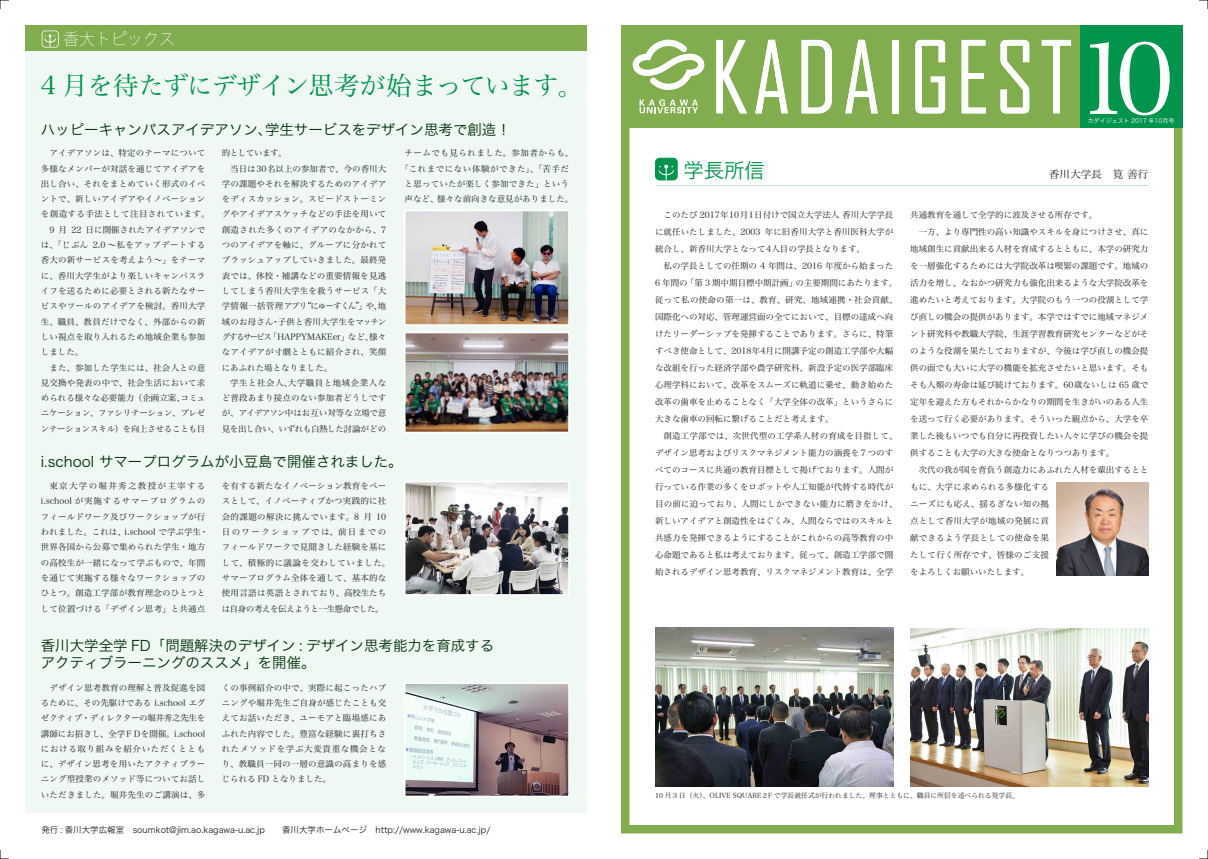
<style>
.page{position:relative;width:1208px;height:859px;background:#fff}
.page>*{position:absolute;margin:0;border:0;box-sizing:border-box;transform-origin:0 0}
.t1{font:99.7px "Hira Min Pro W3";color:#fff}
.t2{font:25.5px "Hira Min Pro W3";letter-spacing:-.05em;color:#00944d}
.t3{font:20.4px "Hira Kaku Pro W3";color:#00944d}
.t4{font:200 16.3px "Koz Go Pr 6 N";color:#fff}
.t5{font:14.5px/17px "Hira Kaku Pro W3";color:#00310a}
.t6{font:10.2px "Hira Min Pro W3";color:#231f20;scale:1.04 1}
.t7{font:8.5px/17px "Hira Min Pro W3";color:#231f20;text-align:justify}
.t8{font:8.5px/15.3px "Hira Min Pro W3";letter-spacing:.02em;color:#231f20}
.t9{font:8.5px "Hira Kaku Pro W3";color:#231f20}
.t10{font:6.8px "Hira Min Pro W3";color:#231f20}
.t11{font:6px "Hira Kaku Pro W3";color:#fff}
.s1{font-size:10.7px}
</style>
<div class="page">
<svg style="left:0;top:850px;width:9px;height:9px"></svg>
<svg style="left:0;top:0;width:9px;height:9px"></svg>
<svg style="left:1199px;top:0;width:9px;height:9px"></svg>
<svg style="left:1199px;top:850px;width:9px;height:9px"></svg>
<svg style="left:621px;top:128px;width:561px;height:705px"></svg>
<div style="left:621px;top:26px;width:481px;height:102px;background:#82ad4f"></div>
<div style="left:1080px;top:26px;width:102px;height:102px;background:#00944d"></div>
<div style="left:26px;top:37px;width:561px;height:776px;background:#f0f8f3"></div>
<svg style="left:632px;top:40px;width:72px;height:50px"></svg>
<svg style="left:639px;top:99px;width:59px;height:14px"></svg>
<svg style="left:716px;top:40px;width:31px;height:73px"></svg>
<svg style="left:755px;top:40px;width:33px;height:73px"></svg>
<svg style="left:801px;top:40px;width:31px;height:73px"></svg>
<svg style="left:845px;top:40px;width:32px;height:73px"></svg>
<div style="left:891px;top:40px;width:7px;height:73px;background:#fff"></div>
<svg style="left:915px;top:40px;width:30px;height:73px"></svg>
<svg style="left:961px;top:40px;width:24px;height:73px"></svg>
<svg style="left:1000px;top:40px;width:29px;height:73px"></svg>
<svg style="left:1041px;top:40px;width:30px;height:73px"></svg>
<img style="left:655px;top:628px;width:238px;height:159px">
<img style="left:910px;top:628px;width:238px;height:159px">
<div style="left:655px;top:158px;width:22px;height:22px;background:#00944d;border-radius:5px"></div>
<svg style="left:658px;top:165px;width:16px;height:15px"></svg>
<div style="left:26px;top:26px;width:561px;height:25px;background:#82ad4f"></div>
<svg style="left:42px;top:31px;width:17px;height:17px"></svg>
<img style="left:407px;top:685px;width:160px;height:109px">
<div style="left:404px;top:682px;width:166px;height:115px;border:2px solid #fff"></div>
<img style="left:1056px;top:482px;width:92px;height:94px">
<img style="left:407px;top:484px;width:160px;height:109px">
<div style="left:404px;top:481px;width:166px;height:115px;border:2px solid #fff"></div>
<img style="left:407px;top:213px;width:160px;height:110px">
<div style="left:404px;top:210px;width:166px;height:116px;border:2px solid #fff"></div>
<img style="left:407px;top:335px;width:160px;height:95px">
<div style="left:404px;top:332px;width:166px;height:101px;border:2px solid #fff"></div>
<h3 class="t4" style="left:63px;top:30px;width:113px">香大トピックス</h3>
<h2 class="t2" style="left:41px;top:67px;width:543px">4 月を待たずにデザイン思考が始まっています。</h2>
<h3 class="t5" style="left:41px;top:121px;width:471px">ハッピーキャンパスアイデアソン､学生サービスをデザイン思考で創造！</h3>
<p class="t8" style="left:41px;top:145px;width:170px">　アイデアソンは、特定のテーマについて多様なメンバーが対話を通じてアイデアを出し合い、それをまとめていく形式のイベントで、新しいアイデアやイノベーションを創造する手法として注目されています。　9 月 22 日に開催されたアイデアソンでは、「じぶん 2.0 ～私をアップデートする香大の新サービスを考えよう～」をテーマに、香川大学生がより楽しいキャンパスライフを送るために必要とされる新たなサービスやツールのアイデアを検討。香川大学生、職員、教員だけでなく、外部からの新しい視点を取り入れるため地域企業も参加しました。<br>　また、参加した学生には、社会人との意見交換や発表の中で、社会生活において求められる様々な必要能力（企画立案、コミュニケーション、ファシリテーション、プレゼンテーションスキル）を向上させることも目</p>
<p class="t8" style="left:222px;top:145px;width:166px">的としています。<br>　当日は30名以上の参加者で、今の香川大学の課題やそれを解決するためのアイデアをディスカッション。スピードストーミングやアイデアスケッチなどの手法を用いて創造された多くのアイデアのなかから、7つのアイデアを軸に、グループに分かれてブラッシュアップしていきました。最終発表では、休校・補講などの重要情報を見逃してしまう香川大学生を救うサービス「大学情報一括管理アプリ“にゅーすくん”」や､地域のお母さん･子供と香川大学生をマッチングするサービス「HAPPYMAKEer」など、様々なアイデアが寸劇とともに紹介され、笑顔にあふれた場となりました。<br>　学生と社会人､大学職員と地域企業人など普段あまり接点のない参加者どうしですが、アイデアソン中はお互い対等な立場で意見を出し合い、いずれも白熱した討論がどの</p>
<p class="t8" style="left:400px;top:145px;width:174px;text-align:center">チームでも見られました。参加者からも、「これまでにない体験ができた」、「苦手だと思っていたが楽しく参加できた」という声など、様々な前向きな意見がありました。</p>
<h3 class="t5" style="left:41px;top:453px;width:363px">i.school サマープログラムが小豆島で開催されました。</h3>
<p class="t8" style="left:41px;top:478px;width:169px">　東京大学の堀井秀之教授が主宰するi.school が実施するサマープログラムのフィールドワーク及びワークショップが行われました。これは、i.school で学ぶ学生・世界各国から公募で集められた学生・地方の高校生が一緒になって学ぶもので、年間を通じて実施する様々なワークショップのひとつ。創造工学部が教育理念のひとつとして位置づける「デザイン思考」と共通点</p>
<p class="t8" style="left:222px;top:478px;width:170px">を有する新たなイノベーション教育をベースとして、イノベーティブかつ実践的に社会的課題の解決に挑んでいます。8 月 10日のワークショップでは、前日までのフィールドワークで見聞きした経験を基にして、積極的に議論を交わしていました。サマープログラム全体を通して、基本的な使用言語は英語とされており、高校生たちは自身の考えを伝えようと一生懸命でした。</p>
<h3 class="t5" style="left:41px;top:637px;width:455px">香川大学全学 FD「問題解決のデザイン : デザイン思考能力を育成するアクティブラーニングのススメ」を開催。</h3>
<p class="t7" style="left:41px;top:679px;width:166px;line-height:15.3px">　デザイン思考教育の理解と普及促進を図るために、その先駆けである i.school エグゼクティブ・ディレクターの堀井秀之先生を講師にお招きし、全学ＦＤを開催。i.schoolにおける取り組みを紹介いただくとともに、デザイン思考を用いたアクティブラーニング型授業のメソッド等についてお話しいただきました。堀井先生のご講演は、多</p>
<p class="t7" style="left:222px;top:679px;width:166px;line-height:15.3px">くの事例紹介の中で、実際に起こったハプニングや堀井先生ご自身が感じたことも交えてお話いただき、ユーモアと臨場感にあふれた内容でした。豊富な経験に裏打ちされたメソッドを学ぶ大変貴重な機会となり、教職員一同の一層の意識の高まりを感じられる FD となりました。</p>
<p class="t9" style="left:41px;top:823px;width:450px">発行 : 香川大学広報室　soumkot@jim.ao.kagawa-u.ac.jp<span class="s1">　　</span>香川大学ホームページ　http://www.kagawa-u.ac.jp/</p>
<h1 class="t1" style="left:1115px;top:7px;width:60px">0</h1>
<h1 class="t1" style="left:1074px;top:7px;width:60px">1</h1>
<p class="t11" style="left:1087px;top:116px;width:88px">カダイジェスト 2017 年10月号</p>
<h3 class="t3" style="left:683px;top:154px;width:83px">学長所信</h3>
<p class="t6" style="left:1049px;top:167px;width:97px">香川大学長　筧 善行</p>
<p class="t7" style="left:655px;top:206px;width:244px;text-align:left;text-indent:9px">このたび 2017年10月1日付けで国立大学法人 香川大学学長に就任いたしました。2003 年に旧香川大学と香川医科大学が統合し、新香川大学となって4人目の学長となります。<br>　私の学長としての任期の 4 年間は、2016 年度から始まった<br>6 年間の「第 3 期中期目標中期計画」の主要期間にあたります。従って私の使命の第一は、教育、研究、地域連携・社会貢献、国際化への対応、管理運営面の全てにおいて、目標の達成へ向けたリーダーシップを発揮することであります。さらに、特筆すべき使命として、2018年4月に開講予定の創造工学部や大幅な改組を行った経済学部や農学研究科、新設予定の医学部臨床心理学科において、改革をスムーズに軌道に乗せ、動き始めた改革の歯車を止めることなく「大学全体の改革」というさらに大きな歯車の回転に繋げることだと考えます。<br>　創造工学部では、次世代型の工学系人材の育成を目指して、デザイン思考およびリスクマネジメント能力の涵養を 7 つのすべてのコースに共通の教育目標として掲げております。人間が行っている作業の多くをロボットや人工知能が代替する時代が目の前に迫っており、人間にしかできない能力に磨きをかけ、新しいアイデアと創造性をはぐくみ、人間ならではのスキルと共感力を発揮できるようにすることがこれからの高等教育の中心命題であると私は考えております。従って、創造工学部で開始されるデザイン思考教育、リスクマネジメント教育は、全学</p>
<p class="t7" style="left:910px;top:206px;width:240px;text-align:left">共通教育を通して全学的に波及させる所存です。<br>　一方、より専門性の高い知識やスキルを身につけさせ、真に地域創生に貢献出来る人材を育成するとともに、本学の研究力を一層強化するためには大学院改革は喫緊の課題です。地域の活力を増し、なおかつ研究力も強化出来るような大学院改革を進めたいと考えております。大学院のもう一つの役割として学び直しの機会の提供があります。本学ではすでに地域マネジメント研究科や教職大学院、生涯学習教育研究センターなどがそのような役割を果たしておりますが、今後は学び直しの機会提供の面でも大いに大学の機能を拡充させたいと思います。そもそも人類の寿命は延び続けております。60歳ないしは 65 歳で定年を迎えた方もそれからかなりの期間を生きがいのある人生を送って行く必要があります。そういった観点から、大学を卒業した後もいつでも自分に再投資したい人々に学びの機会を提供することも大学の大きな使命となりつつあります。<br>　次代の我が国を背負う創造力にあふれた人材を輩出するとともに、大学に求められる多様化する<br>ニーズにも応え、揺るぎない知の拠<br>点として香川大学が地域の発展に貢<br>献できるよう学長としての使命を果<br>たして行く所存です。皆様のご支援<br>をよろしくお願いいたします。</p>
<p class="t10" style="left:655px;top:791px;width:365px">10 月 3 日（火）、OLIVE SQUARE２F で学長就任式が行われました。理事とともに、職員に所信を述べられる筧学長。</p>
</div>
